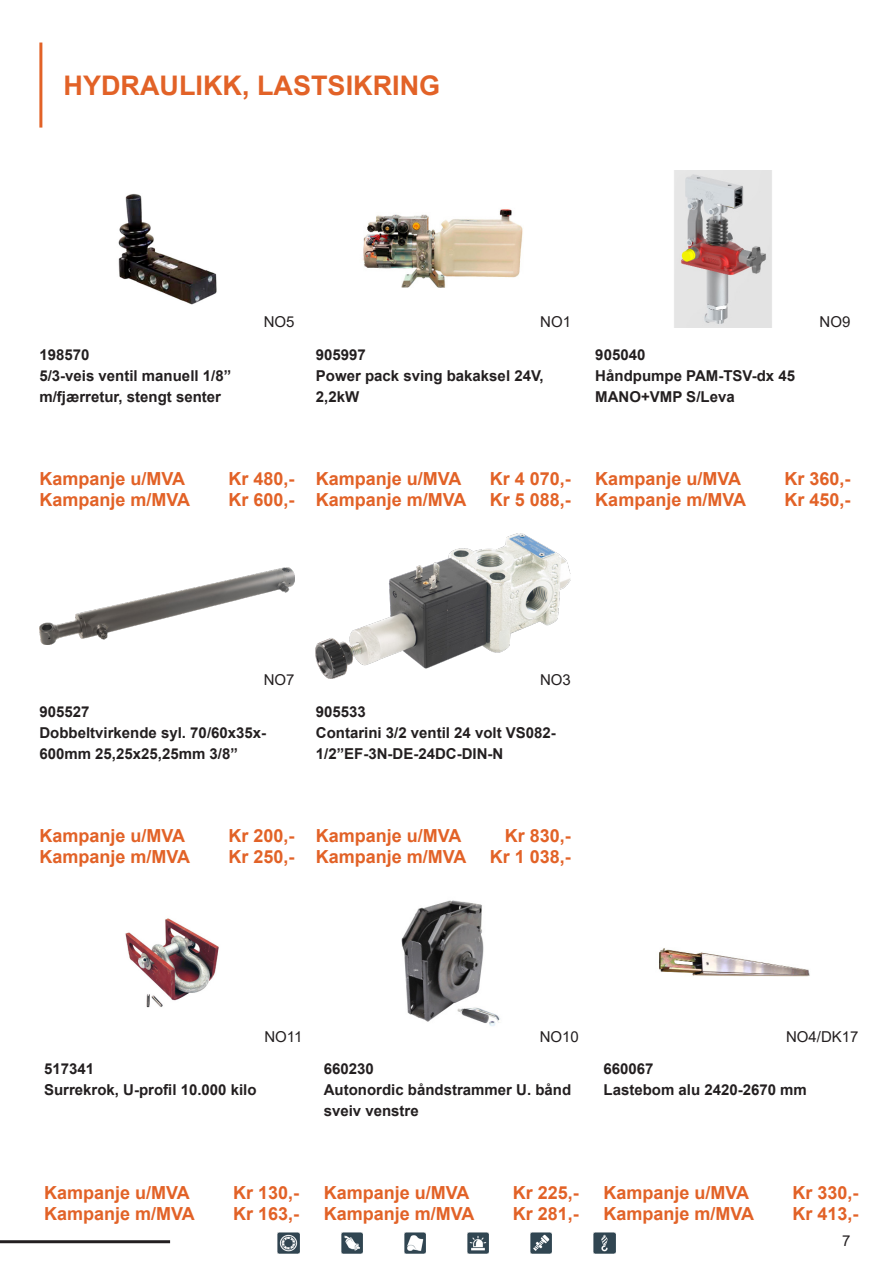
<style>
.page{position:relative;width:893px;height:1263px;background:#fff}
.page>*{position:absolute;margin:0;border:0;box-sizing:border-box;transform-origin:0 0}
.t1{font:700 27px "Arial";color:#e26227}
.t2{font:700 18px "Arial";color:#e26227}
.t3{font:700 15px/21px "Arial";color:#231f20}
.t4{font:15px "Arial";color:#231f20}
</style>
<div class="page">
<hr style="left:0;top:1240px;width:170px;height:3px;background:#231f20">
<hr style="left:39px;top:43px;width:3px;height:85px;background:#e26227">
<img style="left:467px;top:1232px;width:22px;height:22px">
<img style="left:531px;top:1232px;width:21px;height:22px">
<img style="left:594px;top:1232px;width:21px;height:22px">
<img style="left:278px;top:1232px;width:21px;height:22px">
<img style="left:341px;top:1232px;width:21px;height:22px">
<img style="left:404px;top:1232px;width:21px;height:22px">
<img style="left:118px;top:194px;width:99px;height:111px">
<img style="left:674px;top:170px;width:98px;height:157px">
<img style="left:316px;top:534px;width:255px;height:144px">
<img style="left:39px;top:567px;width:256px;height:77px">
<img style="left:362px;top:209px;width:161px;height:79px">
<img style="left:125px;top:918px;width:94px;height:90px">
<img style="left:401px;top:900px;width:99px;height:126px">
<img style="left:659px;top:948px;width:151px;height:29px">
<p class="t1" style="left:64px;top:66px;width:378px">HYDRAULIKK, LASTSIKRING</p>
<p class="t3" style="left:39px;top:344px;width:52px">198570</p>
<p class="t3" style="left:39px;top:365px;width:193px">5/3-veis ventil manuell 1/8”</p>
<p class="t3" style="left:39px;top:386px;width:183px">m/fjærretur, stengt senter</p>
<p class="t4" style="left:264px;top:312px;width:32px">NO5</p>
<p class="t4" style="left:540px;top:312px;width:32px">NO1</p>
<p class="t3" style="left:316px;top:344px;width:52px">905997</p>
<p class="t3" style="left:316px;top:365px;width:229px">Power pack sving bakaksel 24V,<br>2,2kW</p>
<p class="t3" style="left:595px;top:344px;width:52px">905040</p>
<p class="t3" style="left:595px;top:365px;width:201px">Håndpumpe PAM-TSV-dx 45<br>MANO+VMP S/Leva</p>
<p class="t4" style="left:820px;top:312px;width:32px">NO9</p>
<p class="t2" style="left:39px;top:466px;width:147px">Kampanje u/MVA</p>
<p class="t2" style="left:39px;top:487px;width:152px">Kampanje m/MVA</p>
<p class="t2" style="left:228px;top:466px;width:68px">Kr 480,-</p>
<p class="t2" style="left:228px;top:487px;width:68px">Kr 600,-</p>
<p class="t2" style="left:316px;top:466px;width:147px">Kampanje u/MVA</p>
<p class="t2" style="left:316px;top:487px;width:152px">Kampanje m/MVA</p>
<p class="t2" style="left:490px;top:466px;width:83px">Kr 4 070,-</p>
<p class="t2" style="left:490px;top:487px;width:83px">Kr 5 088,-</p>
<p class="t2" style="left:595px;top:466px;width:147px">Kampanje u/MVA</p>
<p class="t2" style="left:595px;top:487px;width:152px">Kampanje m/MVA</p>
<p class="t2" style="left:784px;top:466px;width:68px">Kr 360,-</p>
<p class="t2" style="left:784px;top:487px;width:68px">Kr 450,-</p>
<p class="t4" style="left:264px;top:669px;width:32px">NO7</p>
<p class="t3" style="left:39px;top:701px;width:52px">905527</p>
<p class="t3" style="left:39px;top:722px;width:228px">Dobbeltvirkende syl. 70/60x35x-<br>600mm 25,25x25,25mm 3/8”</p>
<p class="t4" style="left:540px;top:669px;width:32px">NO3</p>
<p class="t3" style="left:316px;top:701px;width:52px">905533</p>
<p class="t3" style="left:316px;top:722px;width:242px">Contarini 3/2 ventil 24 volt VS082-<br>1/2”EF-3N-DE-24DC-DIN-N</p>
<p class="t2" style="left:39px;top:823px;width:147px">Kampanje u/MVA</p>
<p class="t2" style="left:39px;top:844px;width:152px">Kampanje m/MVA</p>
<p class="t2" style="left:228px;top:823px;width:68px">Kr 200,-</p>
<p class="t2" style="left:228px;top:844px;width:68px">Kr 250,-</p>
<p class="t2" style="left:316px;top:823px;width:147px">Kampanje u/MVA</p>
<p class="t2" style="left:316px;top:844px;width:152px">Kampanje m/MVA</p>
<p class="t2" style="left:505px;top:823px;width:68px">Kr 830,-</p>
<p class="t2" style="left:490px;top:844px;width:83px">Kr 1 038,-</p>
<p class="t3" style="left:44px;top:1058px;width:52px">517341</p>
<p class="t3" style="left:44px;top:1079px;width:214px">Surrekrok, U-profil 10.000 kilo</p>
<p class="t4" style="left:264px;top:1026px;width:40px">NO11</p>
<p class="t4" style="left:540px;top:1026px;width:41px">NO10</p>
<p class="t3" style="left:324px;top:1058px;width:52px">660230</p>
<p class="t3" style="left:324px;top:1079px;width:249px">Autonordic båndstrammer U. bånd sveiv venstre</p>
<p class="t4" style="left:786px;top:1026px;width:74px">NO4/DK17</p>
<p class="t3" style="left:603px;top:1058px;width:52px">660067</p>
<p class="t3" style="left:603px;top:1079px;width:205px">Lastebom alu 2420-2670 mm</p>
<p class="t2" style="left:44px;top:1180px;width:147px">Kampanje u/MVA</p>
<p class="t2" style="left:44px;top:1201px;width:152px">Kampanje m/MVA</p>
<p class="t2" style="left:233px;top:1180px;width:68px">Kr 130,-</p>
<p class="t2" style="left:233px;top:1201px;width:68px">Kr 163,-</p>
<p class="t2" style="left:324px;top:1180px;width:147px">Kampanje u/MVA</p>
<p class="t2" style="left:324px;top:1201px;width:152px">Kampanje m/MVA</p>
<p class="t2" style="left:513px;top:1180px;width:68px">Kr 225,-</p>
<p class="t2" style="left:513px;top:1201px;width:68px">Kr 281,-</p>
<p class="t2" style="left:603px;top:1180px;width:147px">Kampanje u/MVA</p>
<p class="t2" style="left:603px;top:1201px;width:152px">Kampanje m/MVA</p>
<p class="t2" style="left:793px;top:1180px;width:68px">Kr 330,-</p>
<p class="t2" style="left:793px;top:1201px;width:68px">Kr 413,-</p>
<p class="t4" style="left:842px;top:1230px;width:10px">7</p>
</div>
